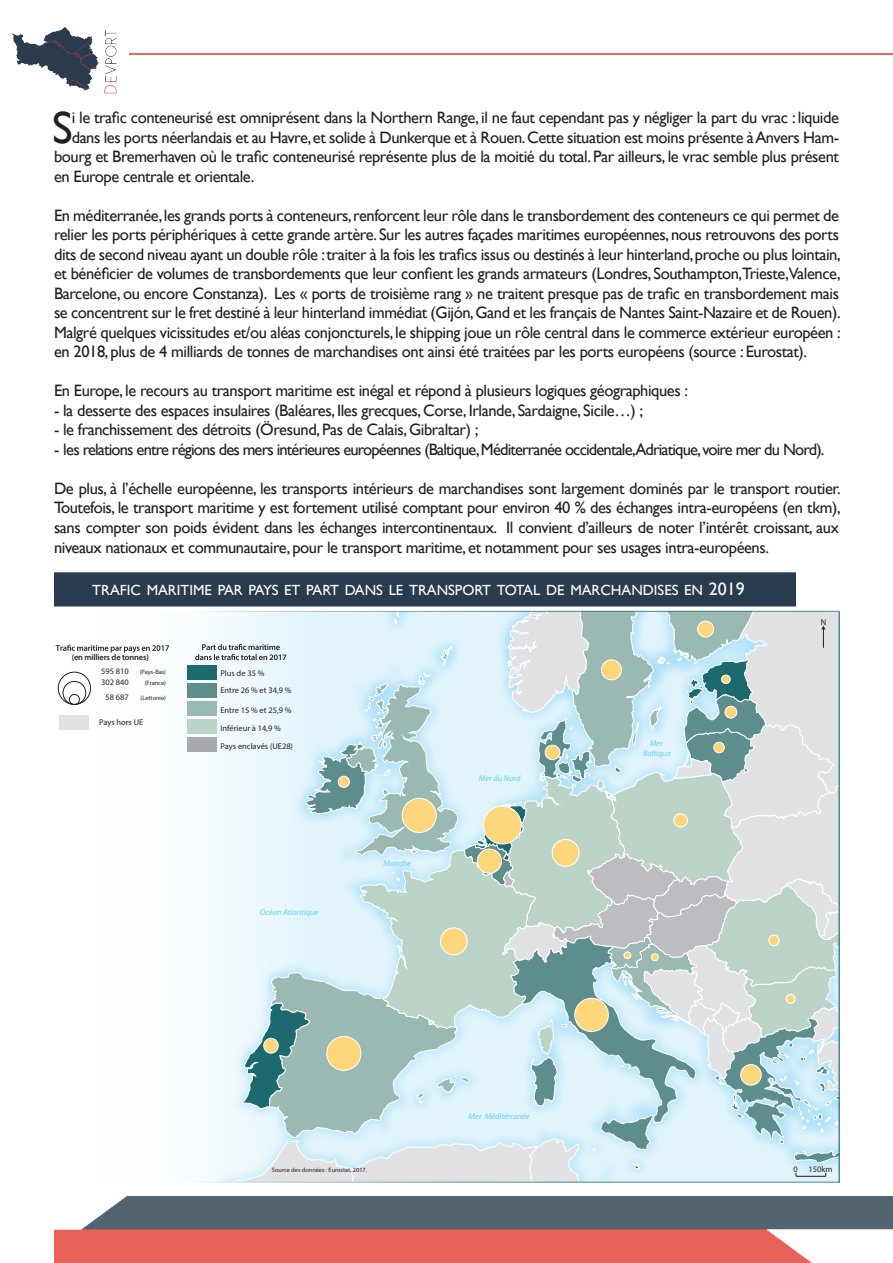
<style>
.page{position:relative;width:893px;height:1263px;background:#fff}
.page>*{position:absolute;margin:0;border:0;box-sizing:border-box;transform-origin:0 0}
.t1{font:45.15px "Gill Sans";color:#231f20}
.t2{font:16.5px/19.5px "Gill Sans";letter-spacing:-.025em;color:#231f20;text-align:justify}
.t3{font:16.5px "Gill Sans";letter-spacing:-.05em;color:#231f20}
.t4{font:14.7px "Gill Sans";color:#fff}
.t5{font:8.4px/17.9px "Myriad Pro";color:#231f20}
.t6{font:italic 8.4px/9.9px "Myriad Pro";color:#6bcff6;text-align:center}
.t7{font:600 8.4px "Myriad Pro";letter-spacing:-.015em;color:#231f20}
.t8{font:6.3px/10.9px "Myriad Pro";color:#231f20;text-align:right}
.s1{font-size:18px}
</style>
<div class="page">
<svg style="left:200px;top:1182px;width:639px;height:1px"></svg>
<hr style="left:839px;top:612px;width:1px;height:570px;background:#1d6c6e">
<img style="left:13px;top:27px;width:104px;height:66px">
<hr style="left:129px;top:53px;width:764px;height:2px;background:#e33b2c">
<img style="left:55px;top:1197px;width:838px;height:66px">
<div style="left:59px;top:715px;width:30px;height:15px;background:#e1e2e4"></div>
<svg style="left:56px;top:645px;width:113px;height:8px"></svg>
<div style="left:187px;top:737px;width:30px;height:15px;background:#a8a9ad"></div>
<div style="left:187px;top:719px;width:30px;height:15px;background:#bcd4c8"></div>
<div style="left:187px;top:701px;width:30px;height:15px;background:#9ab9b2"></div>
<div style="left:187px;top:683px;width:30px;height:15px;background:#5e8d8d"></div>
<div style="left:187px;top:665px;width:30px;height:15px;background:#1c6a6d"></div>
<svg style="left:195px;top:611px;width:644px;height:571px;background:#caddde"></svg>
<div style="left:58px;top:672px;width:33px;height:33px;border:1px solid #231f20;border-radius:50%"></div>
<div style="left:63px;top:681px;width:23px;height:24px;border:1px solid #231f20;border-radius:50%"></div>
<div style="left:69px;top:694px;width:11px;height:11px;border:1px solid #231f20;border-radius:50%"></div>
<div style="left:54px;top:572px;width:742px;height:34px;background:#293c4f;border:2px solid #293c4f"></div>
<h1 class="t1" style="left:52px;top:101px;width:22px">S</h1>
<p class="t2" style="left:72px;top:108px;width:769px">i le trafic conteneurisé est omniprésent dans la Northern Range, il ne faut cependant pas y négliger la part du vrac : liquide</p>
<p class="t2" style="left:72px;top:128px;width:769px">dans les ports néerlandais et au Havre, et solide à Dunkerque et à Rouen. Cette situation est moins présente à Anvers Ham-</p>
<p class="t2" style="left:54px;top:147px;width:786px">bourg et Bremerhaven où le trafic conteneurisé représente plus de la moitié du total. Par ailleurs, le vrac semble plus présent</p>
<p class="t2" style="left:54px;top:167px;width:202px">en Europe centrale et orientale.</p>
<p class="t2" style="left:54px;top:206px;width:788px">En méditerranée, les grands ports à conteneurs, renforcent leur rôle dans le transbordement des conteneurs ce qui permet de relier les ports périphériques à cette grande artère. Sur les autres façades maritimes européennes, nous retrouvons des ports dits de second niveau ayant un double rôle : traiter à la fois les trafics issus ou destinés à leur hinterland, proche ou plus lointain, et bénéficier de volumes de transbordements que leur confient les grands armateurs (Londres, Southampton,Trieste,Valence, Barcelone, ou encore Constanza). Les « ports de troisième rang » ne traitent presque pas de trafic en transbordement mais se concentrent sur le fret destiné à leur hinterland immédiat (Gijón, Gand et les français de Nantes Saint-Nazaire et de Rouen).<br>Malgré quelques vicissitudes et/ou aléas conjoncturels, le shipping joue un rôle central dans le commerce extérieur européen : en 2018, plus de 4 milliards de tonnes de marchandises ont ainsi été traitées par les ports européens (source : Eurostat).</p>
<p class="t2" style="left:54px;top:381px;width:636px">En Europe, le recours au transport maritime est inégal et répond à plusieurs logiques géographiques :</p>
<p class="t2" style="left:54px;top:401px;width:591px">- la desserte des espaces insulaires (Baléares, Iles grecques, Corse, Irlande, Sardaigne, Sicile…) ;</p>
<p class="t2" style="left:54px;top:420px;width:426px">- le franchissement des détroits (Öresund, Pas de Calais, Gibraltar) ;</p>
<p class="t3" style="left:54px;top:440px;width:772px">- les relations entre régions des mers intérieures européennes (Baltique, Méditerranée occidentale,Adriatique, voire mer du Nord).</p>
<p class="t2" style="left:54px;top:479px;width:788px">De plus, à l’échelle européenne, les transports intérieurs de marchandises sont largement dominés par le transport routier.<br>Toutefois, le transport maritime y est fortement utilisé comptant pour environ 40 % des échanges intra-européens (en tkm), sans compter son poids évident dans les échanges intercontinentaux. Il convient d’ailleurs de noter l’intérêt croissant, aux niveaux nationaux et communautaire, pour le transport maritime, et notamment pour ses usages intra-européens.</p>
<p class="t4" style="left:92px;top:581px;width:654px">TRAFIC MARITIME PAR PAYS ET PART DANS LE TRANSPORT TOTAL DE MARCHANDISES EN <span class="s1">2019</span></p>
<p class="t7" style="left:72px;top:652px;width:79px">(en milliers de tonnes)</p>
<p class="t5" style="left:101px;top:662px;width:29px">595 810</p>
<p class="t5" style="left:101px;top:674px;width:29px;line-height:15.3px;text-align:center">302 840<br>58 687</p>
<p class="t8" style="left:140px;top:666px;width:28px">(Pays-Bas) (France)</p>
<p class="t8" style="left:141px;top:692px;width:27px">(Lettonie)</p>
<p class="t5" style="left:99px;top:713px;width:46px">Pays hors UE</p>
<p class="t5" style="left:220px;top:664px;width:73px;line-height:17.4px">Plus de 35 %<br>Entre 26 % et 34,9 %</p>
<p class="t5" style="left:220px;top:701px;width:74px">Entre 15 % et 25,9 %<br>Inférieur à 14,9 %<br>Pays enclavés (UE28)</p>
<p class="t6" style="left:260px;top:907px;width:60px">Océan Atlantique</p>
<p class="t6" style="left:384px;top:858px;width:29px">Manche</p>
<p class="t6" style="left:479px;top:773px;width:43px">Mer du Nord</p>
<p class="t6" style="left:643px;top:738px;width:29px">Mer<br>Baltique</p>
<p class="t5" style="left:821px;top:613px;width:7px">N</p>
<p class="t8" style="left:272px;top:1164px;width:97px">Source des données : Eurostat, 2017.</p>
<p class="t6" style="left:469px;top:1111px;width:62px">Mer Méditérranée</p>
<p class="t5" style="left:794px;top:1160px;width:6px">0</p>
<p class="t5" style="left:809px;top:1160px;width:26px">150km</p>
</div>
